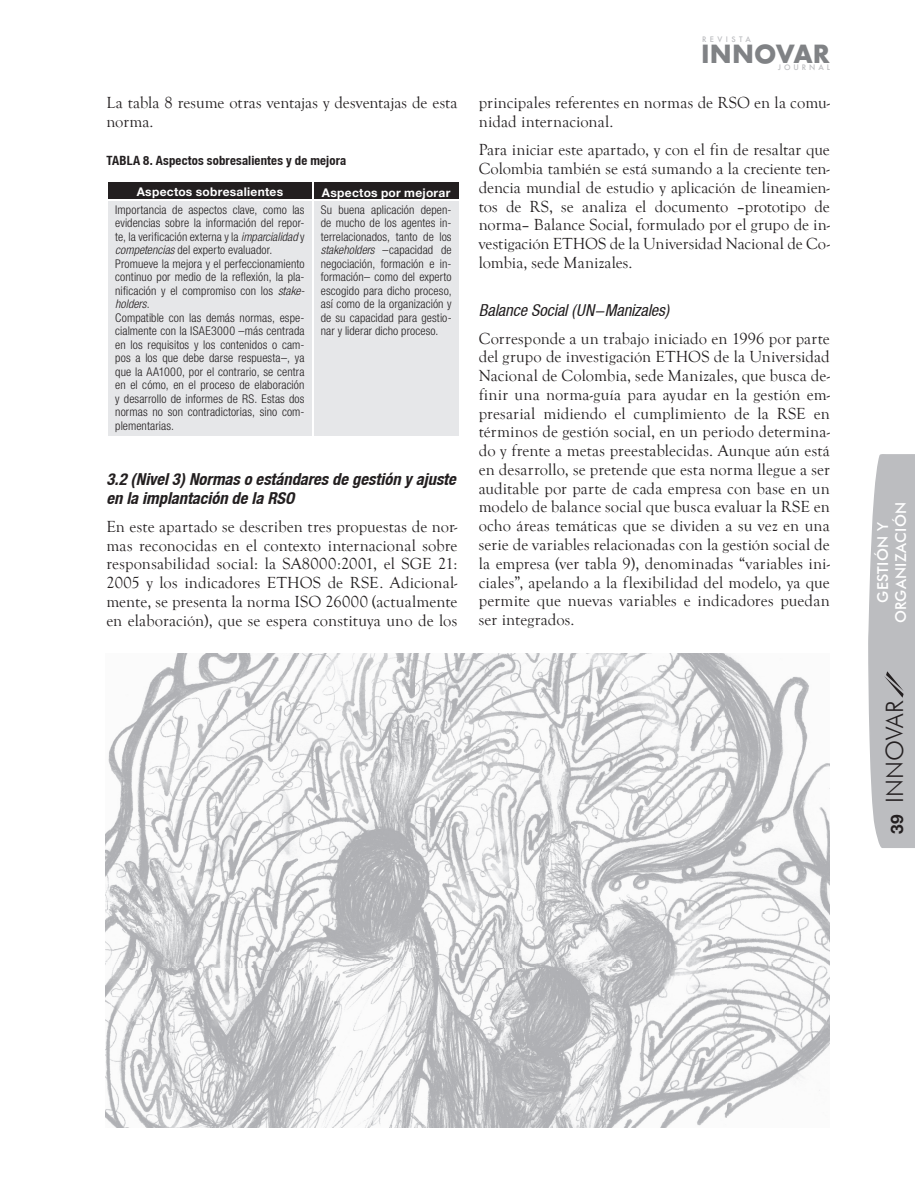
<style>
.page{position:relative;width:915px;height:1191px;background:#fff}
.page>*{position:absolute;margin:0;border:0;box-sizing:border-box;transform-origin:0 0}
.t1{font:700 27.3px "Futura TEE";letter-spacing:.005em;color:#808285}
.t2{font:300 24px "Futura BT";color:#231f20}
.t3{font:16.5px/18.8px "Goudy Old Style T";letter-spacing:.005em;color:#231f20;text-align:justify}
.t4{font:italic 700 condensed 16.5px/18.8px "Helvetica Neue";color:#231f20}
.t5{font:italic condensed 16.5px "Helvetica Neue";letter-spacing:-.005em;color:#231f20}
.t6{font:500 15px/18px "Futura BT";letter-spacing:.015em;color:#fff;text-align:center}
.t7{font:700 condensed 12.75px "Helvetica Neue";letter-spacing:.015em;color:#231f20}
.t8{font:300 condensed 12px/13.5px "Helvetica Neue";letter-spacing:.01em;color:#231f20}
.t9{font:700 12px "Helvetica Neue";letter-spacing:.02em;color:#fff}
.t10{font:500 8.25px "Futura TEE";letter-spacing:.36em;color:#bcbdc0}
.t11{font:500 8.25px "Futura TEE";letter-spacing:.4em;color:#bcbdc0}
.s1{font-style:italic}
.s2{font-family:"Helvetica Neue";font-weight:700;font-size:17.25px}
</style>
<div class="page">
<svg style="left:868px;top:454px;width:46px;height:394px;background:#c0c1c4"></svg>
<div style="left:108px;top:201px;width:351px;height:235px;background:#e6e7e9"></div>
<div style="left:108px;top:182px;width:351px;height:17px;background:#231f20"></div>
<hr style="left:312px;top:201px;width:1px;height:236px;background:#fff">
<img style="left:106px;top:654px;width:723px;height:473px">
<p class="t3" style="left:106px;top:94px;width:352px">La tabla 8 resume otras ventajas y desventajas de esta norma.</p>
<p class="t7" style="left:106px;top:152px;width:241px">TABLA 8. Aspectos sobresalientes y de mejora</p>
<p class="t9" style="left:137px;top:184px;width:148px">Aspectos sobresalientes</p>
<p class="t9" style="left:322px;top:185px;width:130px">Aspectos por mejorar</p>
<p class="t8" style="left:115px;top:203px;width:191px">Importancia de aspectos clave, como las evidencias sobre la información del repor&shy;te, la verificación externa y la <span class="s1">imparcialidad</span> y <span class="s1">competencias</span> del experto evaluador.<br>Promueve la mejora y el perfeccionamiento continuo por medio de la reflexión, la pla&shy;nificación y el compromiso con los <span class="s1">stake&shy;holders</span>.<br>Compatible con las demás normas, espe&shy;cialmente con la ISAE3000 –más centrada en los requisitos y los contenidos o cam&shy;pos a los que debe darse respuesta–, ya que la AA1000, por el contrario, se centra en el cómo, en el proceso de elaboración y desarrollo de informes de RS. Estas dos normas no son contradictorias, sino com&shy;plementarias.</p>
<p class="t8" style="left:321px;top:203px;width:132px;text-align:justify">Su buena aplicación depen&shy;de mucho de los agentes in&shy;terrelacionados, tanto de los <span class="s1">stakeholders</span> –capacidad de negociación, formación e in&shy;formación– como del experto escogido para dicho proceso, así como de la organización y de su capacidad para gestio&shy;nar y liderar dicho proceso.</p>
<p class="t4" style="left:106px;top:469px;width:351px">3.2 (Nivel 3) Normas o estándares de gestión y ajuste en la implantación de la RSO</p>
<p class="t3" style="left:106px;top:517px;width:352px">En este apartado se describen tres propuestas de nor&shy;mas reconocidas en el contexto internacional sobre responsabilidad social: la SA8000:2001, el SGE 21:<br>2005 y los indicadores ETHOS de RSE. Adicional&shy;mente, se presenta la norma ISO 26000 (actualmente en elaboración), que se espera constituya uno de los</p>
<p class="t11" style="left:702px;top:34px;width:50px">REVISTA</p>
<h1 class="t1" style="left:700px;top:37px;width:130px">INNOVAR</h1>
<p class="t10" style="left:777px;top:62px;width:53px">JOURNAL</p>
<p class="t3" style="left:478px;top:94px;width:352px">principales referentes en normas de RSO en la comu&shy;nidad internacional.</p>
<p class="t3" style="left:478px;top:141px;width:352px">Para iniciar este apartado, y con el fin de resaltar que Colombia también se está sumando a la creciente ten&shy;dencia mundial de estudio y aplicación de lineamien&shy;tos de RS, se analiza el documento –prototipo de norma– Balance Social, formulado por el grupo de in&shy;vestigación ETHOS de la Universidad Nacional de Co&shy;lombia, sede Manizales.</p>
<p class="t5" style="left:478px;top:300px;width:192px">Balance Social (UN-Manizales)</p>
<p class="t3" style="left:478px;top:329px;width:352px">Corresponde a un trabajo iniciado en 1996 por parte del grupo de investigación ETHOS de la Universidad Nacional de Colombia, sede Manizales, que busca de&shy;finir una norma-guía para ayudar en la gestión em&shy;presarial midiendo el cumplimiento de la RSE en términos de gestión social, en un periodo determina&shy;do y frente a metas preestablecidas. Aunque aún está en desarrollo, se pretende que esta norma llegue a ser auditable por parte de cada empresa con base en un modelo de balance social que busca evaluar la RSE en ocho áreas temáticas que se dividen a su vez en una serie de variables relacionadas con la gestión social de la empresa (ver tabla 9), denominadas “variables ini&shy;ciales”, apelando a la flexibilidad del modelo, ya que permite que nuevas variables e indicadores puedan ser integrados.</p>
<p class="t6" style="left:873px;top:623px;width:123px;rotate:-90deg">GESTIÓN Y<br>ORGANIZACIÓN</p>
<h2 class="t2" style="left:879px;top:834px;width:135px;rotate:-90deg"><span class="s2">39</span> INNOVAR</h2>
</div>
